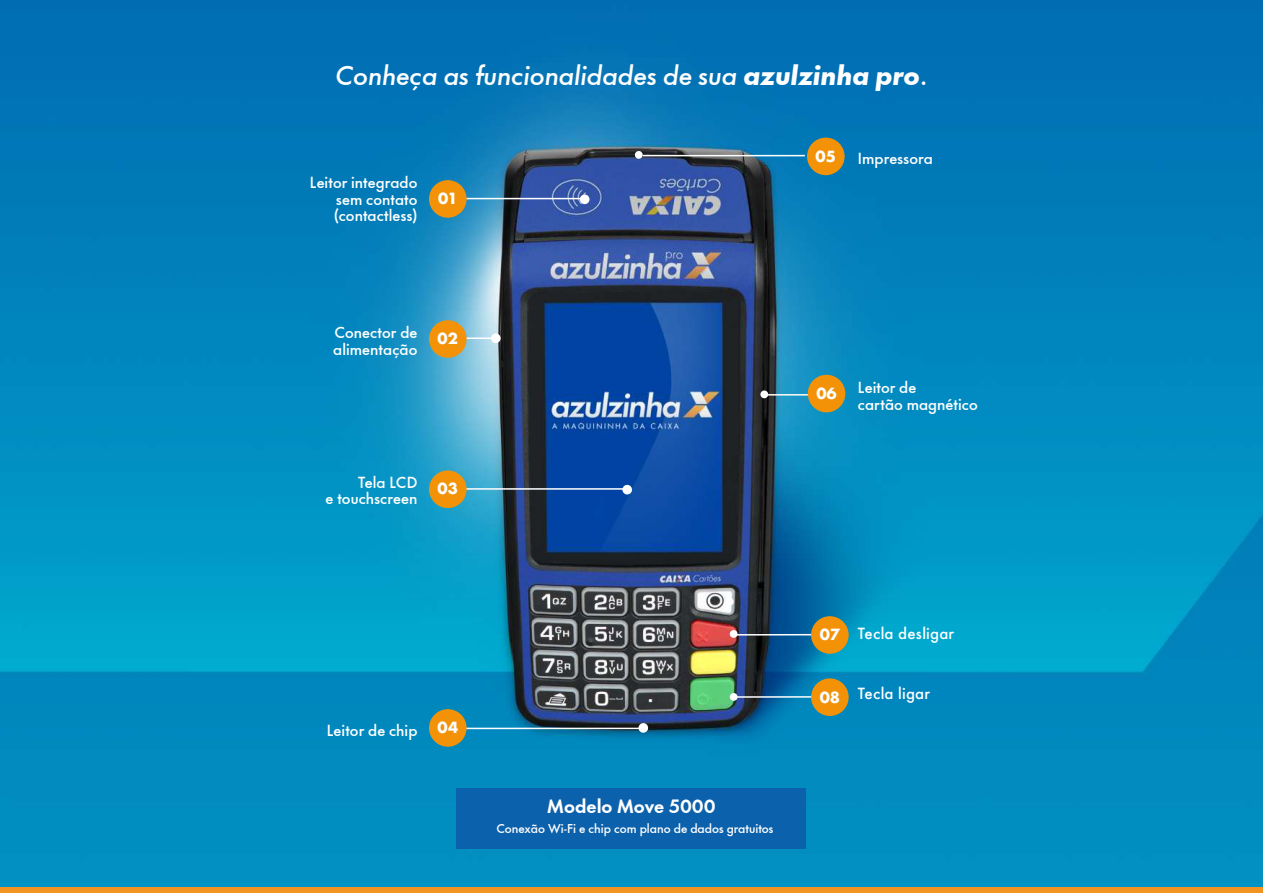
<style>
.page{position:relative;width:1263px;height:893px;background:#fff}
.page>*{position:absolute;margin:0;border:0;box-sizing:border-box;transform-origin:0 0}
.t1{font:italic 500 25.5px "Futura Now Headline";color:#fff}
.t2{font:700 18px "Futura Now Headline";color:#fff}
.t3{font:500 15px/16.5px "Futura Now Headline";letter-spacing:.005em;color:#fff}
.t4{font:500 15px "Futura";letter-spacing:.015em;color:#fff}
.t5{font:700 15px "Futura";color:#fbfdff}
.t6{font:700 15px "Futura";color:#fff}
.t7{font:700 15px "Futura";color:#fffffd}
.t8{font:500 12px "Futura Now Headline";color:#fff}
.s1{font-weight:800}
.s2{font-style:normal}
.s3{font-weight:700;color:#fbfdff}
</style>
<div class="page">
<img style="left:0;top:0;width:1263px;height:887px">
<div style="left:580px;top:194px;width:10px;height:10px;background:#fff;border-radius:50%"></div>
<div style="left:622px;top:485px;width:10px;height:10px;background:#fff;border-radius:50%"></div>
<div style="left:491px;top:333px;width:10px;height:10px;background:#fff;border-radius:50%"></div>
<div style="left:638px;top:723px;width:10px;height:10px;background:#fff;border-radius:50%"></div>
<svg style="left:634px;top:151px;width:9px;height:8px"></svg>
<svg style="left:760px;top:390px;width:8px;height:9px"></svg>
<div style="left:0;top:887px;width:1263px;height:6px;background:#f39322"></div>
<svg style="left:725px;top:597px;width:9px;height:9px"></svg>
<div style="left:457px;top:789px;width:349px;height:60px;background:#0c61ac"></div>
<div style="left:807px;top:138px;width:38px;height:37px;background:#f39207;border-radius:50%"></div>
<hr style="left:457px;top:198px;width:125px;height:1px;background:#fff">
<hr style="left:457px;top:488px;width:167px;height:2px;background:#fff">
<hr style="left:457px;top:728px;width:186px;height:1px;background:#fff">
<hr style="left:460px;top:337px;width:33px;height:2px;background:#fff">
<hr style="left:643px;top:155px;width:162px;height:1px;background:#fff">
<div style="left:429px;top:180px;width:38px;height:38px;background:#f39207;border-radius:50%"></div>
<div style="left:429px;top:470px;width:38px;height:38px;background:#f39207;border-radius:50%"></div>
<div style="left:429px;top:320px;width:38px;height:38px;background:#f39207;border-radius:50%"></div>
<hr style="left:764px;top:394px;width:80px;height:2px;background:#fffdf3">
<div style="left:808px;top:375px;width:37px;height:37px;background:#f39207;border-radius:50%"></div>
<div style="left:429px;top:709px;width:38px;height:38px;background:#f39207;border-radius:50%"></div>
<hr style="left:734px;top:696px;width:96px;height:2px;background:#fff">
<div style="left:811px;top:678px;width:38px;height:38px;background:#f39207;border-radius:50%"></div>
<hr style="left:734px;top:634px;width:96px;height:2px;background:#fff">
<div style="left:811px;top:616px;width:38px;height:38px;background:#f39207;border-radius:50%"></div>
<div style="left:729px;top:630px;width:9px;height:8px;background:#fff;border-radius:3px"></div>
<div style="left:729px;top:693px;width:9px;height:8px;background:#fff;border-radius:3px"></div>
<h1 class="t1" style="left:335px;top:55px;width:594px">Conheça as funcionalidades de sua <span class="s1">azulzinha pro</span><span class="s2">.</span></h1>
<p class="t3" style="left:334px;top:173px;width:85px;text-align:justify;text-indent:-24px">Leitor integrado sem contato (contactless)</p>
<p class="t6" style="left:438px;top:187px;width:21px">01</p>
<p class="t3" style="left:333px;top:323px;width:86px">Conector de alimentação</p>
<p class="t5" style="left:438px;top:328px;width:22px">02</p>
<p class="t3" style="left:326px;top:473px;width:93px;text-align:right">Tela LCD<br>e touchscreen</p>
<p class="t6" style="left:438px;top:478px;width:22px">03</p>
<p class="t7" style="left:816px;top:145px;width:22px">05</p>
<p class="t3" style="left:858px;top:149px;width:76px">Impressora</p>
<p class="t5" style="left:816px;top:382px;width:22px">06</p>
<p class="t3" style="left:858px;top:378px;width:121px">Leitor de<br>cartão magnético</p>
<p class="t3" style="left:327px;top:721px;width:92px">Leitor de chip</p>
<p class="t5" style="left:437px;top:717px;width:22px">04</p>
<p class="t2" style="left:547px;top:791px;width:170px">Modelo Move 5000</p>
<p class="t8" style="left:496px;top:818px;width:278px">Conexão Wi-Fi e chip com plano de dados gratuitos</p>
<p class="t5" style="left:820px;top:624px;width:22px">07</p>
<p class="t4" style="left:858px;top:623px;width:98px">Tecla desligar</p>
<p class="t4" style="left:820px;top:684px;width:112px"><span class="s3">08</span> Tecla ligar</p>
</div>
